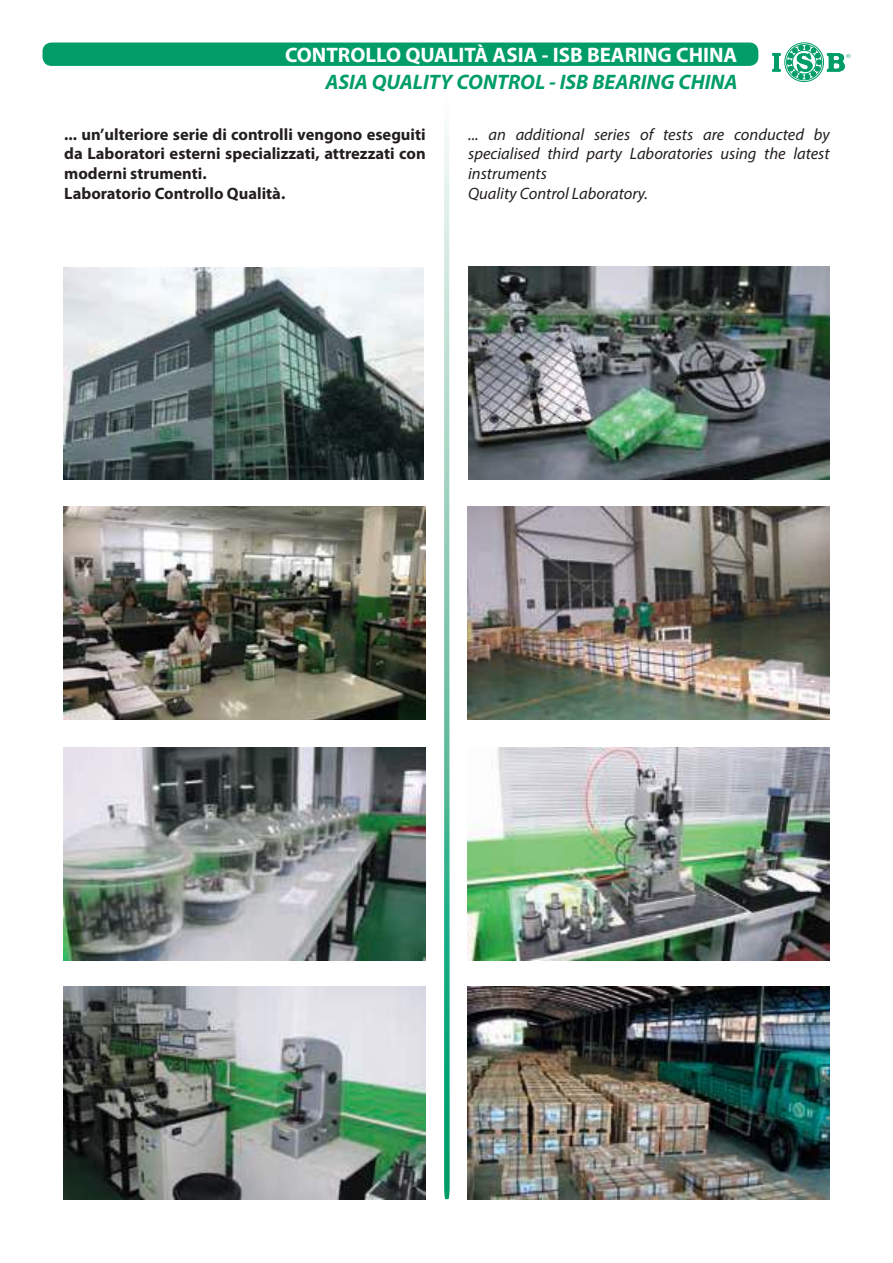
<style>
.page{position:relative;width:893px;height:1263px;background:#fff}
.page>*{position:absolute;margin:0;border:0;box-sizing:border-box;transform-origin:0 0}
.t1{font:700 21px "Myriad Pro";color:#fff}
.t2{font:italic 700 21px "Myriad Pro";color:#009d69}
.t3{font:700 16.5px/19.8px "Myriad Pro";color:#241f1f}
.t4{font:italic 16.5px/19.8px "Myriad Pro";color:#241f1f}
</style>
<div class="page">
<svg style="left:444px;top:132px;width:6px;height:1067px;background:#7dcbb2"></svg>
<img style="left:64px;top:267px;width:360px;height:213px">
<img style="left:468px;top:506px;width:361px;height:213px">
<img style="left:64px;top:506px;width:361px;height:213px">
<img style="left:64px;top:747px;width:361px;height:213px">
<img style="left:468px;top:986px;width:361px;height:213px">
<img style="left:468px;top:747px;width:361px;height:213px">
<img style="left:64px;top:986px;width:361px;height:213px">
<img style="left:468px;top:267px;width:361px;height:213px">
<div style="left:43px;top:43px;width:715px;height:23px;background:#009d69;border-radius:9px"></div>
<svg style="left:772px;top:42px;width:78px;height:40px"></svg>
<p class="t1" style="left:285px;top:41px;width:454px">CONTROLLO QUALITÀ ASIA - ISB BEARING CHINA</p>
<p class="t2" style="left:325px;top:68px;width:413px">ASIA QUALITY CONTROL - ISB BEARING CHINA</p>
<p class="t3" style="left:64px;top:124px;width:363px">... un’ulteriore serie di controlli vengono eseguiti da Laboratori esterni specializzati, attrezzati con moderni strumenti.<br>Laboratorio Controllo Qualità.</p>
<p class="t4" style="left:468px;top:124px;width:363px">... an additional series of tests are conducted by specialised third party Laboratories using the latest instruments<br>Quality Control Laboratory.</p>
</div>
